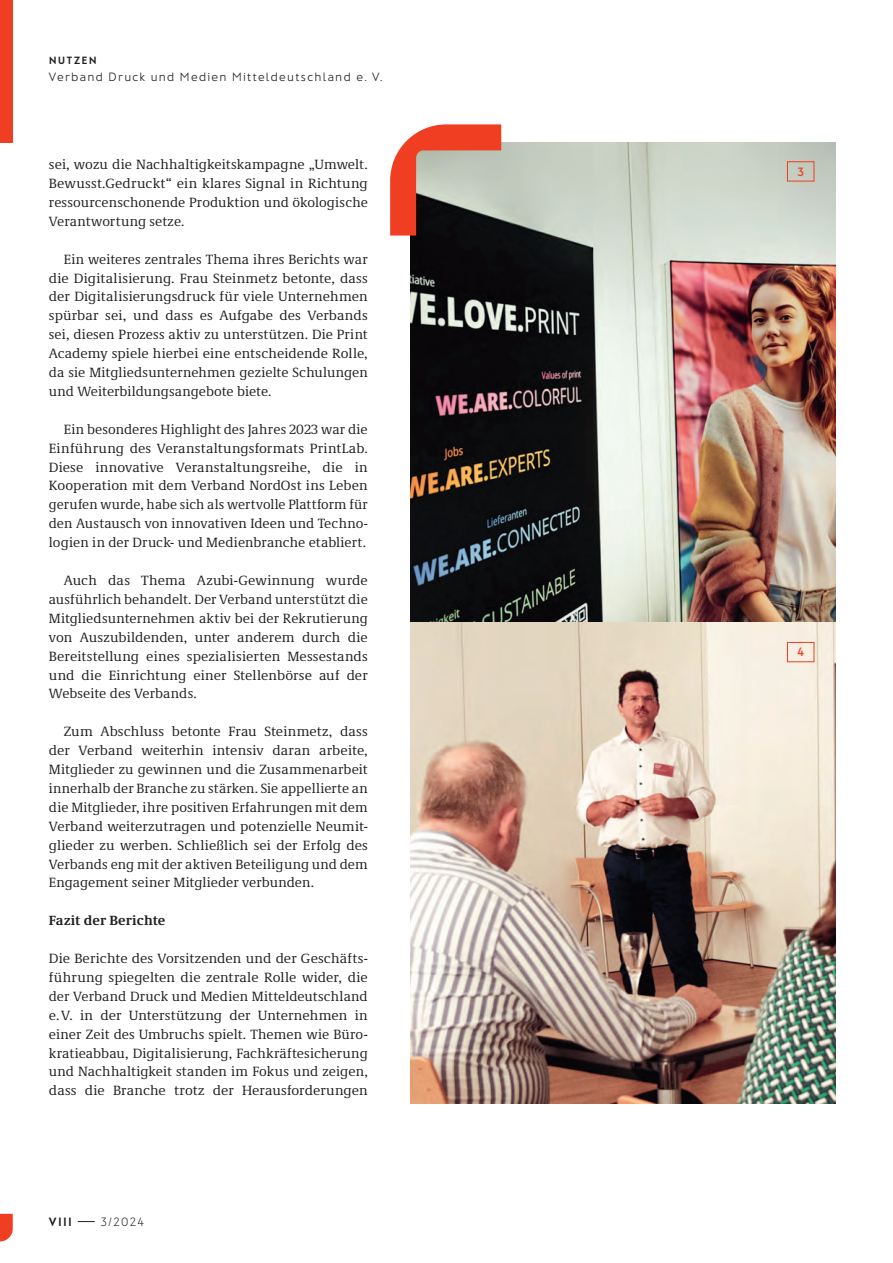
<style>
.page{position:relative;width:893px;height:1263px;background:#fff}
.page>*{position:absolute;margin:0;border:0;box-sizing:border-box;transform-origin:0 0}
.t1{font:13.8px/18.9px "Demos Next Pro";letter-spacing:.01em;color:#231f20;text-align:justify}
.t2{font:700 13.8px "Demos Next Pro";letter-spacing:.005em;color:#231f20}
.t3{font:300 12px "Franz Sans";letter-spacing:.105em;color:#231f20}
.t4{font:200 12px "Franz Sans";color:#231f20}
.t5{font:700 12px "Franz Sans";color:#231f20}
.t6{font:600 12px "Franz Sans";color:#ef3e22}
.t7{font:700 10.5px "Franz Sans";letter-spacing:.175em;color:#231f20}
</style>
<div class="page">
<svg style="left:78px;top:1221px;width:17px;height:1px"></svg>
<div style="left:0;top:0;width:13px;height:142px;background:#ef3e22"></div>
<svg style="left:0;top:1214px;width:13px;height:27px"></svg>
<img style="left:410px;top:142px;width:426px;height:481px">
<img style="left:410px;top:623px;width:426px;height:480px">
<svg style="left:390px;top:124px;width:111px;height:112px;background:#b17566"></svg>
<div style="left:787px;top:161px;width:27px;height:20px;border:1px solid #ef3e22"></div>
<div style="left:787px;top:642px;width:27px;height:20px;border:1px solid #ef3e22"></div>
<p class="t7" style="left:49px;top:55px;width:49px">NUTZEN</p>
<p class="t3" style="left:49px;top:70px;width:335px">Verband Druck und Medien Mitteldeutschland e. V.</p>
<p class="t1" style="left:49px;top:154px;width:320px">sei, wozu die Nachhaltigkeitskampagne „Umwelt.<br>Bewusst.Gedruckt“ ein klares Signal in Richtung ressourcenschonende Produktion und ökologische Verantwortung setze.</p>
<p class="t1" style="left:49px;top:249px;width:320px;text-indent:15px">Ein weiteres zentrales Thema ihres Berichts war die Digitalisierung. Frau Steinmetz betonte, dass der Digitalisierungsdruck für viele Unternehmen spürbar sei, und dass es Aufgabe des Verbands sei, diesen Prozess aktiv zu unterstützen. Die Print Academy spiele hierbei eine entscheidende Rolle, da sie Mitgliedsunternehmen gezielte Schulungen und Weiterbildungsangebote biete.</p>
<p class="t1" style="left:49px;top:419px;width:320px;text-indent:15px">Ein besonderes Highlight des Jahres 2023 war die Einführung des Veranstaltungsformats PrintLab.<br>Diese innovative Veranstaltungsreihe, die in Kooperation mit dem Verband NordOst ins Leben gerufen wurde, habe sich als wertvolle Plattform für den Austausch von innovativen Ideen und Techno&shy;logien in der Druck- und Medienbranche etabliert.</p>
<p class="t1" style="left:49px;top:570px;width:320px;text-indent:15px">Auch das Thema Azubi-Gewinnung wurde ausführlich behandelt. Der Verband unterstützt die Mitgliedsunternehmen aktiv bei der Rekrutierung von Auszubildenden, unter anderem durch die Bereitstellung eines spezialisierten Messestands und die Einrichtung einer Stellenbörse auf der Webseite des Verbands.</p>
<p class="t1" style="left:49px;top:721px;width:320px;text-indent:15px">Zum Abschluss betonte Frau Steinmetz, dass der Verband weiterhin intensiv daran arbeite, Mitglieder zu gewinnen und die Zusammenarbeit innerhalb der Branche zu stärken. Sie appellierte an die Mitglieder, ihre positiven Erfahrungen mit dem Verband weiterzutragen und potenzielle Neumit&shy;glieder zu werben. Schließlich sei der Erfolg des Verbands eng mit der aktiven Beteiligung und dem Engagement seiner Mitglieder verbunden.</p>
<p class="t2" style="left:49px;top:911px;width:118px">Fazit der Berichte</p>
<p class="t1" style="left:49px;top:948px;width:320px">Die Berichte des Vorsitzenden und der Geschäfts&shy;führung spiegelten die zentrale Rolle wider, die der Verband Druck und Medien Mitteldeutschland e.V. in der Unterstützung der Unternehmen in einer Zeit des Umbruchs spielt. Themen wie Büro&shy;kratieabbau, Digitalisierung, Fachkräftesicherung und Nachhaltigkeit standen im Fokus und zeigen, dass die Branche trotz der Herausforderungen</p>
<p class="t5" style="left:49px;top:1215px;width:25px">VIII</p>
<p class="t4" style="left:101px;top:1215px;width:45px">3/2024</p>
<p class="t6" style="left:797px;top:165px;width:8px">3</p>
<p class="t6" style="left:797px;top:645px;width:9px">4</p>
</div>
